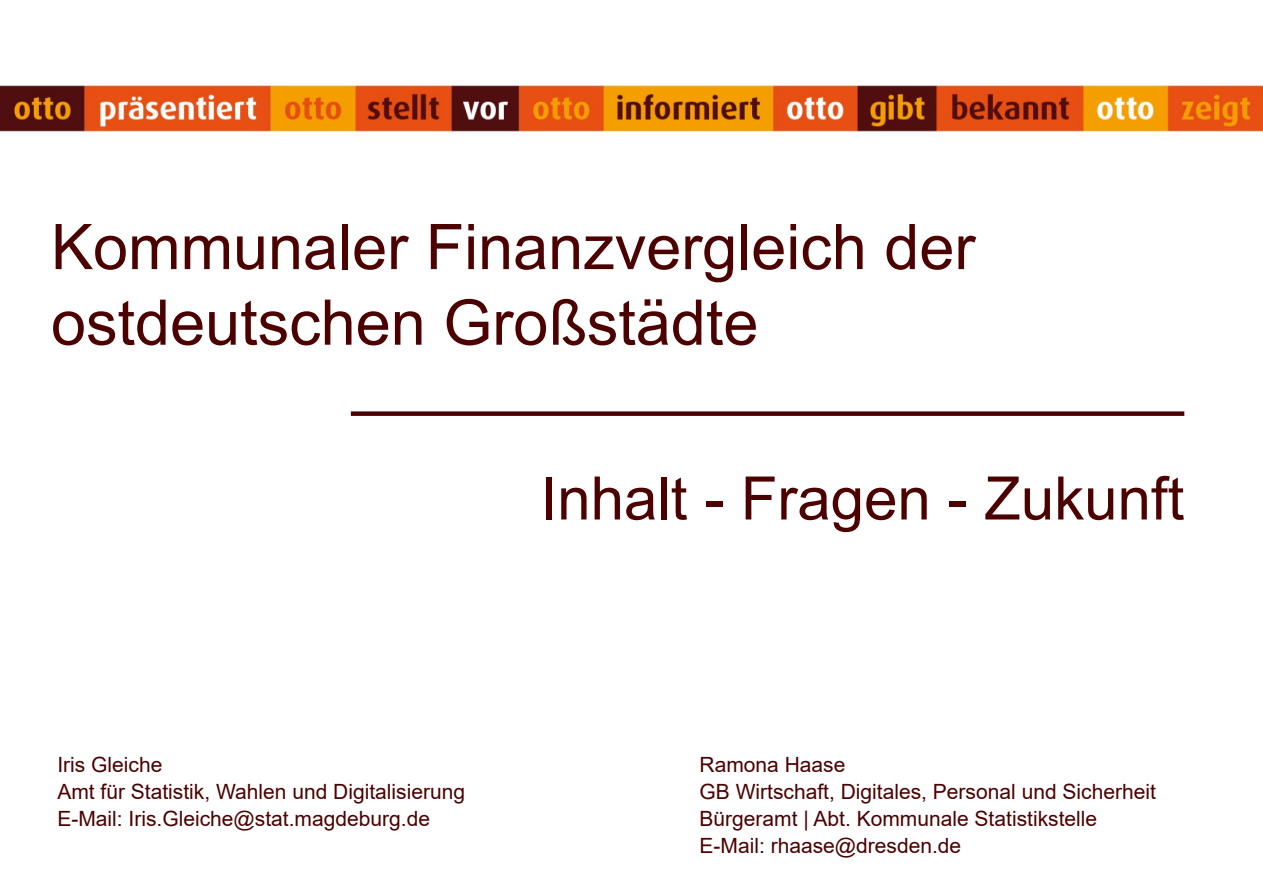
<style>
.page{position:relative;width:1263px;height:893px;background:#fff}
.page>*{position:absolute;margin:0;border:0;box-sizing:border-box;transform-origin:0 0}
.t1{font:63px/75.6px "Arial";color:#4d0000}
.t2{font:60px "Arial";color:#4d0000}
.t3{font:21px/27px "Arial";color:#4d0000}
</style>
<div class="page">
<img style="left:0;top:85px;width:1263px;height:47px">
<div style="left:351px;top:411px;width:833px;height:5px;background:#4d0000"></div>
<h1 class="t1" style="left:51px;top:209px;width:926px">Kommunaler Finanzvergleich der ostdeutschen Großstädte</h1>
<h2 class="t2" style="left:541px;top:457px;width:645px">Inhalt - Fragen - Zukunft</h2>
<p class="t3" style="left:57px;top:751px;width:409px">Iris Gleiche<br>Amt für Statistik, Wahlen und Digitalisierung<br>E-Mail: Iris.Gleiche@stat.magdeburg.de</p>
<p class="t3" style="left:699px;top:751px;width:458px">Ramona Haase<br>GB Wirtschaft, Digitales, Personal und Sicherheit Bürgeramt | Abt. Kommunale Statistikstelle E-Mail: rhaase@dresden.de</p>
</div>
